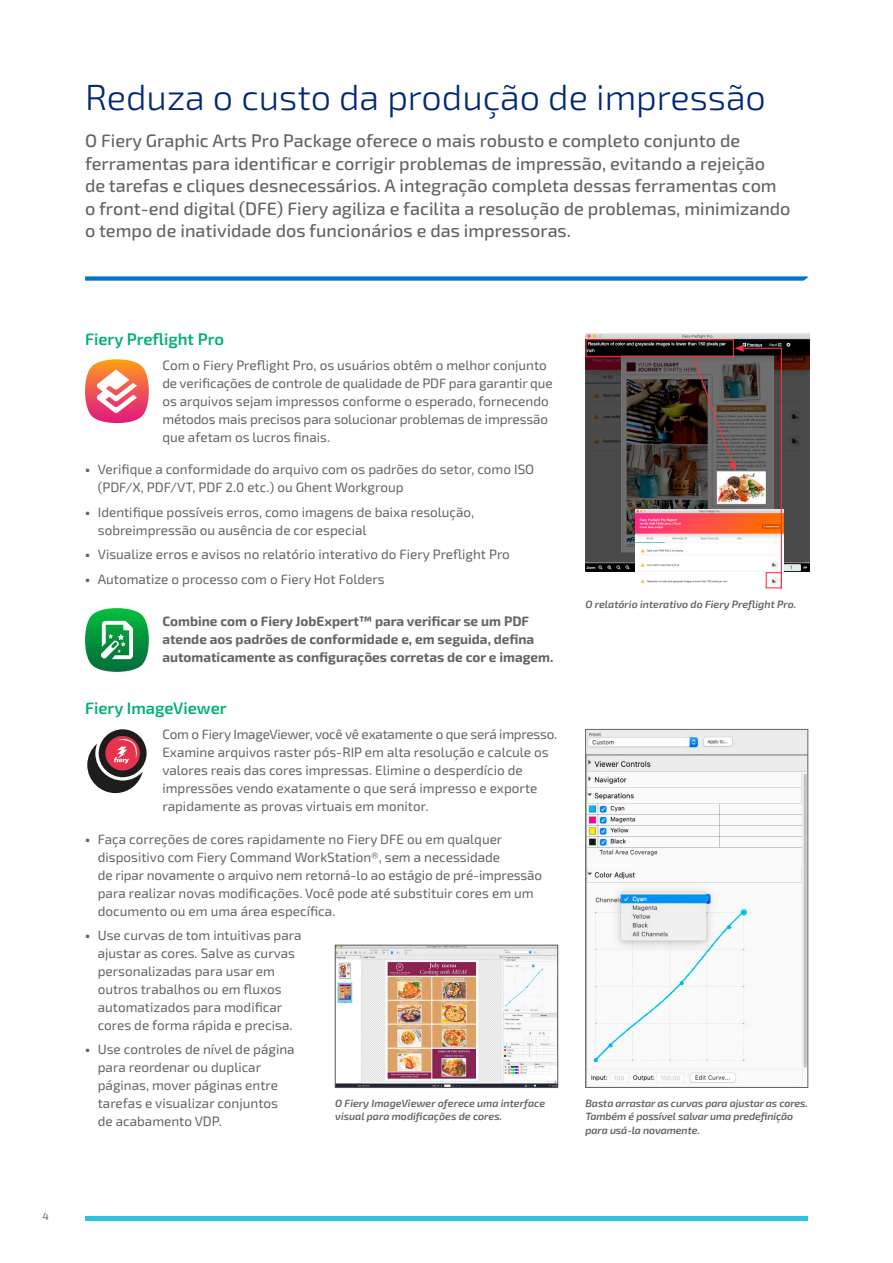
<style>
.page{position:relative;width:893px;height:1263px;background:#fff}
.page>*{position:absolute;margin:0;border:0;box-sizing:border-box;transform-origin:0 0}
.t1{font:300 36px "Exo 2";color:#002877}
.t2{font:500 18px/22.5px "Exo 2";color:#666463}
.t3{font:600 16.5px "Exo 2";color:#00b076}
.t4{font:13.5px/18px "Exo 2";color:#666463}
.t5{font:700 13.5px/18px "Exo 2";color:#666463}
.t6{font:italic 600 10.5px/13.5px "Exo 2";letter-spacing:-.005em;color:#666463}
.t7{font:10.5px "Exo 2";color:#616161}
.s1{font-weight:800}
</style>
<div class="page">
<hr style="left:85px;top:1216px;width:723px;height:4px;background:#2ec2e1">
<svg style="left:85px;top:276px;width:723px;height:5px;background:#268ad0"></svg>
<img style="left:587px;top:731px;width:219px;height:354px">
<div style="left:585px;top:729px;width:223px;height:358px;border:1px solid #63656a"></div>
<img style="left:337px;top:947px;width:219px;height:138px">
<div style="left:335px;top:945px;width:223px;height:142px;border:1px solid #54555a"></div>
<img style="left:585px;top:334px;width:224px;height:238px">
<img style="left:635px;top:509px;width:148px;height:78px">
<div style="left:585px;top:339px;width:149px;height:18px;border:1px solid #fb323e"></div>
<div style="left:766px;top:572px;width:16px;height:16px;border:1px solid #fb323e"></div>
<hr style="left:781px;top:348px;width:1px;height:240px;background:#fb323e">
<hr style="left:742px;top:348px;width:39px;height:1px;background:#fb323e">
<svg style="left:692px;top:345px;width:52px;height:126px;background:#514746"></svg>
<svg style="left:85px;top:359px;width:64px;height:64px"></svg>
<svg style="left:85px;top:608px;width:64px;height:64px"></svg>
<svg style="left:87px;top:729px;width:60px;height:64px"></svg>
<p class="t7" style="left:43px;top:1209px;width:8px">4</p>
<h1 class="t1" style="left:85px;top:72px;width:682px">Reduza o custo da produção de impressão</h1>
<p class="t2" style="left:85px;top:129px;width:707px">O Fiery Graphic Arts Pro Package oferece o mais robusto e completo conjunto de ferramentas para identificar e corrigir problemas de impressão, evitando a rejeição<br>de tarefas e cliques desnecessários. A integração completa dessas ferramentas com o front-end digital (DFE) Fiery agiliza e facilita a resolução de problemas, minimizando o tempo de inatividade dos funcionários e das impressoras.</p>
<p class="t3" style="left:85px;top:328px;width:141px">Fiery Preflight Pro</p>
<p class="t4" style="left:162px;top:355px;width:392px">Com o Fiery Preflight Pro, os usuários obtêm o melhor conjunto de verificações de controle de qualidade de PDF para garantir que os arquivos sejam impressos conforme o esperado, fornecendo métodos mais precisos para solucionar problemas de impressão que afetam os lucros finais.</p>
<p class="t4" style="left:98px;top:460px;width:438px;text-indent:-13px"><span class="s1">•</span> Verifique a conformidade do arquivo com os padrões do setor, como ISO (PDF/X, PDF/VT, PDF 2.0 etc.) ou Ghent Workgroup</p>
<p class="t4" style="left:98px;top:503px;width:378px;text-indent:-13px"><span class="s1">•</span> Identifique possíveis erros, como imagens de baixa resolução, sobreimpressão ou ausência de cor especial</p>
<p class="t4" style="left:85px;top:545px;width:426px"><span class="s1">•</span> Visualize erros e avisos no relatório interativo do Fiery Preflight Pro</p>
<p class="t4" style="left:85px;top:569px;width:301px"><span class="s1">•</span> Automatize o processo com o Fiery Hot Folders</p>
<p class="t5" style="left:162px;top:612px;width:392px">Combine com o Fiery JobExpert™ para verificar se um PDF atende aos padrões de conformidade e, em seguida, defina automaticamente as configurações corretas de cor e imagem.</p>
<p class="t3" style="left:85px;top:697px;width:143px">Fiery ImageViewer</p>
<p class="t4" style="left:162px;top:724px;width:396px">Com o Fiery ImageViewer, você vê exatamente o que será impresso.<br>Examine arquivos raster pós-RIP em alta resolução e calcule os valores reais das cores impressas. Elimine o desperdício de impressões vendo exatamente o que será impresso e exporte rapidamente as provas virtuais em monitor.</p>
<p class="t4" style="left:98px;top:829px;width:446px;text-indent:-13px"><span class="s1">•</span> Faça correções de cores rapidamente no Fiery DFE ou em qualquer dispositivo com Fiery Command WorkStation®, sem a necessidade<br>de ripar novamente o arquivo nem retorná-lo ao estágio de pré-impressão para realizar novas modificações. Você pode até substituir cores em um documento ou em uma área específica.</p>
<p class="t4" style="left:98px;top:926px;width:205px;text-indent:-13px"><span class="s1">•</span> Use curvas de tom intuitivas para ajustar as cores. Salve as curvas personalizadas para usar em outros trabalhos ou em fluxos automatizados para modificar cores de forma rápida e precisa.</p>
<p class="t4" style="left:98px;top:1040px;width:198px;text-indent:-13px"><span class="s1">•</span> Use controles de nível de página para reordenar ou duplicar páginas, mover páginas entre tarefas e visualizar conjuntos de acabamento VDP.</p>
<p class="t6" style="left:335px;top:1096px;width:211px">O Fiery ImageViewer oferece uma interface visual para modificações de cores.</p>
<p class="t6" style="left:585px;top:597px;width:212px">O relatório interativo do Fiery Preflight Pro.</p>
<p class="t6" style="left:585px;top:1096px;width:224px">Basta arrastar as curvas para ajustar as cores.<br>Também é possível salvar uma predefinição para usá-la novamente.</p>
</div>
